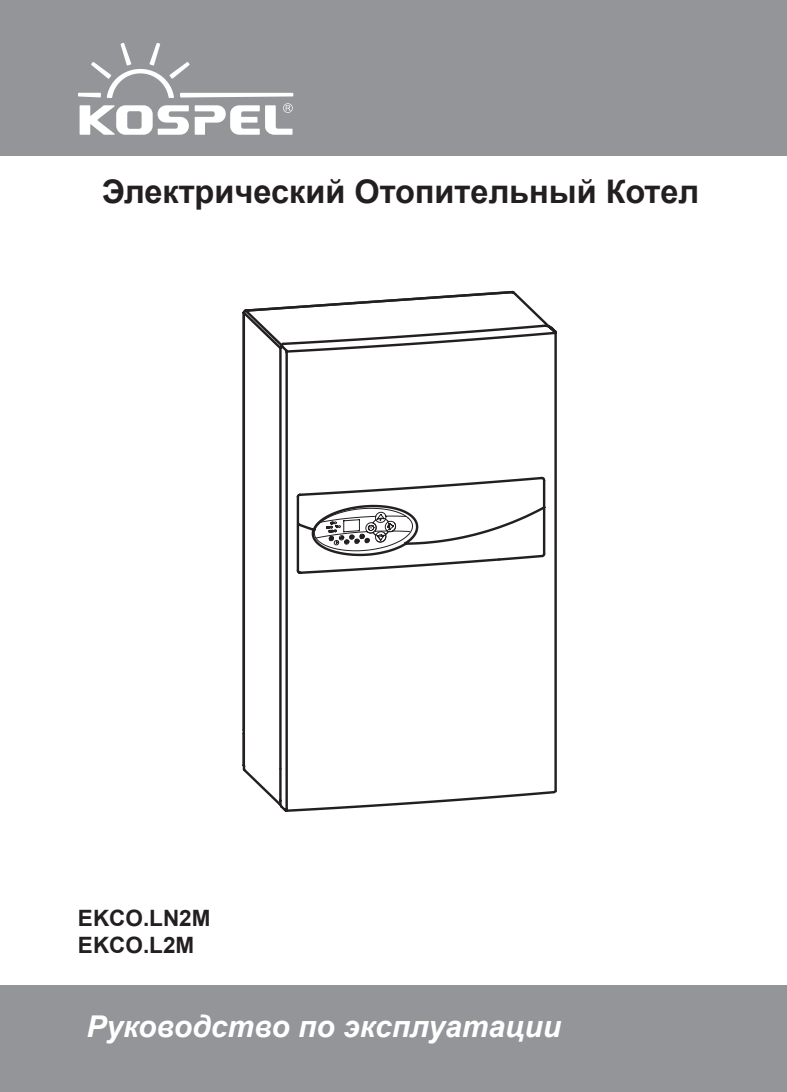
<style>
.page{position:relative;width:787px;height:1092px;background:#fff}
.page>*{position:absolute;margin:0;border:0;box-sizing:border-box;transform-origin:0 0}
.t1{font:700 32.5px "Arial";color:#231f20}
.t2{font:italic 700 30px "Arial";color:#fff}
.t3{font:700 22.5px/27px "Arial";color:#231f20}
</style>
<div class="page">
<svg style="left:243px;top:771px;width:314px;height:40px"></svg>
<svg style="left:242px;top:291px;width:315px;height:480px"></svg>
<div style="left:0;top:985px;width:787px;height:106px;background:#939598"></div>
<div style="left:0;top:0;width:787px;height:156px;background:#939598"></div>
<svg style="left:78px;top:43px;width:215px;height:92px"></svg>
<p class="t1" style="left:102px;top:170px;width:599px">Электрический Отопительный Котел</p>
<p class="t3" style="left:78px;top:905px;width:134px">EKCO.LN2M<br>EKCO.L2M</p>
<p class="t2" style="left:86px;top:1006px;width:476px">Руководство по эксплуатации</p>
</div>
